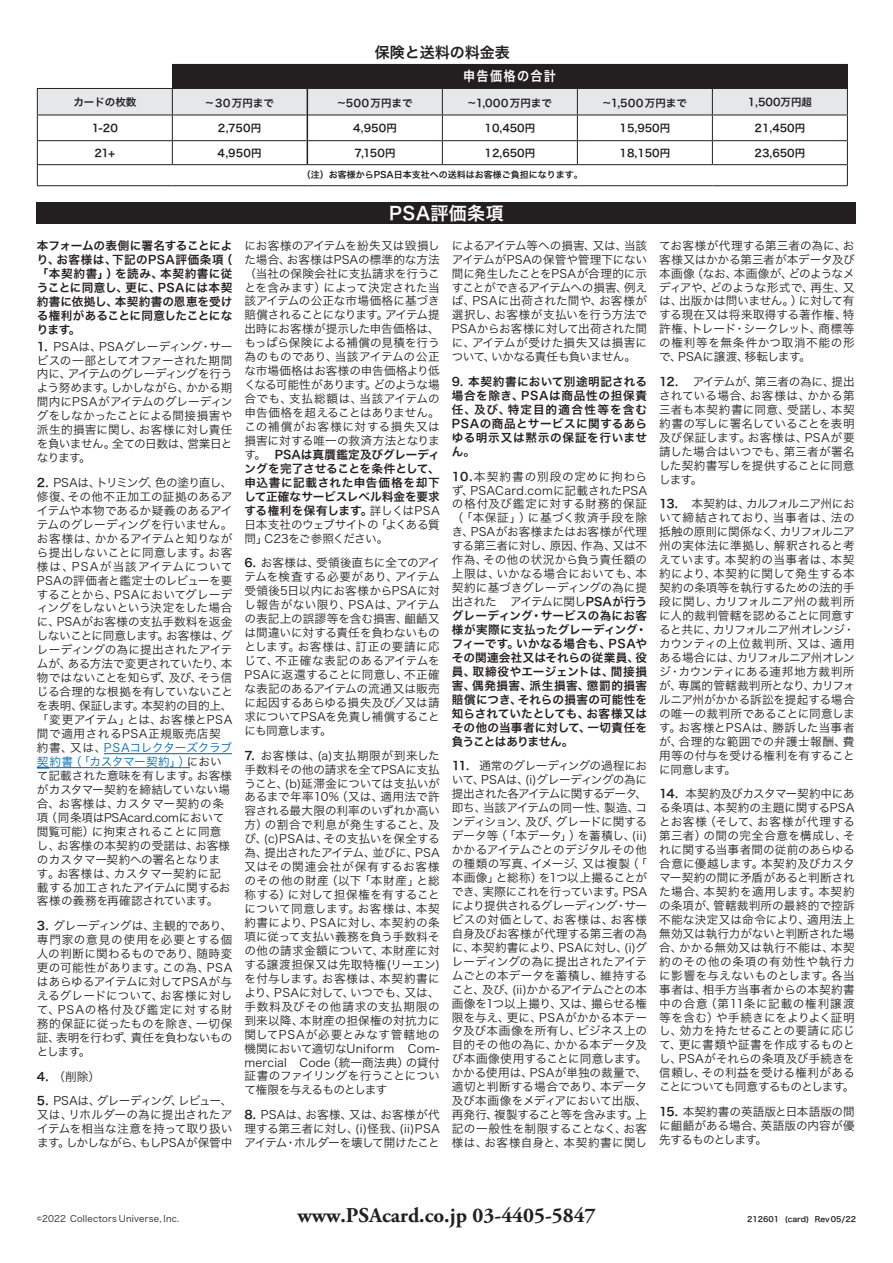
<style>
.page{position:relative;width:893px;height:1263px;background:#fff}
.page>*{position:absolute;margin:0;border:0;box-sizing:border-box;transform-origin:0 0}
.t1{font:700 21px "Adobe Garamond Pro";color:#231f20}
.t2{font:18px "Hira Kaku Pro W6";letter-spacing:.02em;color:#fff}
.t3{font:15px "Hira Kaku Pro W6";color:#231f20}
.t4{font:13.5px "Hira Kaku Pro W6";letter-spacing:.11em;color:#fff;scale:.9 1}
.t5{font:11.7px/14px "Hira Kaku Pro W3";color:#231f20;text-align:justify}
.t6{font:11.7px/14px "Hira Kaku Pro W6";letter-spacing:.025em;color:#231f20;text-align:justify}
.t7{font:11.7px/14px "Hira Kaku Pro W3";letter-spacing:-.045em;color:#231f20}
.t8{font:10.5px "Hira Kaku Pro W6";color:#231f20}
.t9{font:9px "Hira Kaku Pro W6";color:#231f20}
.t10{font:9px "Hira Kaku Pro W3";letter-spacing:.025em;color:#231f20}
.t11{font:7.5px "Hira Kaku Pro W6";color:#231f20}
.s1{font-family:"Hira Kaku Pro W3";font-size:15px}
.s2{font-family:"Hira Kaku Pro W6"}
.s3{color:#0069b4}
.s4{font-family:"Hira Kaku Pro W3"}
</style>
<div class="page">
<div style="left:37px;top:202px;width:819px;height:22px;background:#231f20"></div>
<hr style="left:49px;top:767px;width:141px;height:1px;background:#0069b4">
<svg style="left:37px;top:767px;width:12px;height:1px"></svg>
<hr style="left:104px;top:753px;width:128px;height:1px;background:#0069b4">
<hr style="left:172px;top:64px;width:135px;height:1px;background:#231f20">
<hr style="left:307px;top:64px;width:135px;height:1px;background:#231f20">
<hr style="left:442px;top:64px;width:135px;height:1px;background:#231f20">
<hr style="left:577px;top:64px;width:135px;height:1px;background:#231f20">
<hr style="left:712px;top:64px;width:136px;height:1px;background:#231f20">
<svg style="left:37px;top:65px;width:811px;height:120px"></svg>
<hr style="left:37px;top:185px;width:135px;height:1px;background:#231f20">
<hr style="left:172px;top:185px;width:135px;height:1px;background:#231f20">
<hr style="left:307px;top:185px;width:135px;height:1px;background:#231f20">
<hr style="left:442px;top:185px;width:135px;height:1px;background:#231f20">
<hr style="left:577px;top:185px;width:135px;height:1px;background:#231f20">
<hr style="left:712px;top:185px;width:136px;height:1px;background:#231f20">
<hr style="left:37px;top:88px;width:135px;height:1px;background:#231f20">
<p class="t3" style="left:375px;top:39px;width:137px">保険と送料の料金表</p>
<p class="t4" style="left:463px;top:64px;width:105px">申告価格の合計</p>
<p class="t8" style="left:73px;top:92px;width:65px">カードの枚数</p>
<p class="t8" style="left:205px;top:94px;width:70px"><span class="s1">~</span>３０万円まで</p>
<p class="t8" style="left:338px;top:94px;width:76px"><span class="s1">~</span>5００万円まで</p>
<p class="t8" style="left:468px;top:94px;width:86px"><span class="s1">~</span>1,0００万円まで</p>
<p class="t8" style="left:603px;top:94px;width:86px"><span class="s1">~</span>1,5００万円まで</p>
<p class="t8" style="left:748px;top:92px;width:66px">1,500万円超</p>
<p class="t8" style="left:92px;top:118px;width:28px">1-20</p>
<p class="t8" style="left:218px;top:118px;width:45px">2,750円</p>
<p class="t8" style="left:353px;top:118px;width:45px">4,950円</p>
<p class="t8" style="left:485px;top:118px;width:52px">10,450円</p>
<p class="t8" style="left:620px;top:118px;width:52px">15,950円</p>
<p class="t8" style="left:755px;top:118px;width:52px">21,450円</p>
<p class="t8" style="left:94px;top:143px;width:22px">21+</p>
<p class="t8" style="left:218px;top:143px;width:45px">4,950円</p>
<p class="t8" style="left:355px;top:143px;width:42px">7,150円</p>
<p class="t8" style="left:485px;top:143px;width:52px">12,650円</p>
<p class="t8" style="left:620px;top:143px;width:52px">18,150円</p>
<p class="t8" style="left:755px;top:143px;width:52px">23,650円</p>
<p class="t9" style="left:302px;top:166px;width:283px">（注）お客様からPSA日本支社への送料はお客様ご負担になります。</p>
<p class="t6" style="left:37px;top:238px;width:197px">本フォームの表側に署名することにより、お客様は、下記のPSA評価条項（「本契約書」）を読み、本契約書に従うことに同意し、更に、PSAには本契約書に依拠し、本契約書の恩恵を受ける権利があることに同意したことになります。</p>
<p class="t5" style="left:37px;top:338px;width:197px"><span class="s2">1.</span> PSAは、PSAグレーディング・サービスの一部としてオファーされた期間内に、アイテムのグレーディングを行うよう努めます。しかしながら、かかる期間内にPSAがアイテムのグレーディングをしなかったことによる間接損害や派生的損害に関し、お客様に対し責任を負いません。全ての日数は、営業日となります。</p>
<p class="t5" style="left:37px;top:475px;width:198px;text-align:left"><span class="s2">2.</span> PSAは、トリミング、色の塗り直し、修復、その他不正加工の証拠のあるアイテムや本物であるか疑義のあるアイテムのグレーディングを行いません。お客様は、かかるアイテムと知りながら提出しないことに同意します。お客様は、PSAが当該アイテムについて<br>PSAの評価者と鑑定士のレビューを要することから、PSAにおいてグレーディングをしないという決定をした場合に、PSAがお客様の支払手数料を返金しないことに同意します。お客様は、グレーディングの為に提出されたアイテムが、ある方法で変更されていたり、本物ではないことを知らず、及び、そう信じる合理的な根拠を有していないことを表明、保証します。本契約の目的上、「変更アイテム」とは、お客様とPSA間で適用されるPSA正規販売店契約書、又は、<span class="s3">PSAコレクターズクラブ契約書（「カスタマー契約」）</span>において記載された意味を有します。お客様がカスタマー契約を締結していない場合、お客様は、カスタマー契約の条項（同条項はPSAcard.comにおいて閲覧可能）に拘束されることに同意し、お客様の本契約の受諾は、お客様のカスタマー契約への署名となります。お客様は、カスタマー契約に記載する加工されたアイテムに関するお客様の義務を再確認されています。</p>
<p class="t5" style="left:37px;top:918px;width:197px"><span class="s2">3.</span> グレーディングは、主観的であり、専門家の意見の使用を必要とする個人の判断に関わるものであり、随時変更の可能性があります。この為、PSAはあらゆるアイテムに対してPSAが与えるグレードについて、お客様に対して、PSAの格付及び鑑定に対する財務的保証に従ったものを除き、一切保証、表明を行わず、責任を負わないものとします。</p>
<p class="t5" style="left:37px;top:1068px;width:65px"><span class="s2">4.</span> （削除）</p>
<p class="t5" style="left:37px;top:1093px;width:197px"><span class="s2">5.</span> PSAは、グレーディング、レビュー、又は、リホルダーの為に提出されたアイテムを相当な注意を持って取り扱います。しかしながら、もしPSAが保管中</p>
<h2 class="t2" style="left:389px;top:197px;width:116px">PSA評価条項</h2>
<p class="t5" style="left:244px;top:237px;width:197px">にお客様のアイテムを紛失又は毀損した場合、お客様はPSAの標準的な方法（当社の保険会社に支払請求を行うことを含みます）によって決定された当該アイテムの公正な市場価格に基づき賠償されることになります。アイテム提出時にお客様が提示した申告価格は、もっぱら保険による補償の見積を行う為のものであり、当該アイテムの公正な市場価格はお客様の申告価格より低くなる可能性があります。どのような場合でも、支払総額は、当該アイテムの申告価格を超えることはありません。この補償がお客様に対する損失又は損害に対する唯一の救済方法となりま</p>
<p class="t6" style="left:244px;top:447px;width:197px"><span class="s4">す。</span> PSAは真贋鑑定及びグレーディングを完了させることを条件として、申込書に記載された申告価格を却下して正確なサービスレベル料金を要求する権利を保有します。<span class="s4">詳しくはPSA</span></p>
<p class="t7" style="left:244px;top:516px;width:197px">日本支社のウェブサイトの「よくある質問」C23をご参照ください。</p>
<p class="t5" style="left:244px;top:555px;width:197px"><span class="s2">6.</span> お客様は、受領後直ちに全てのアイテムを検査する必要があり、アイテム受領後5日以内にお客様からPSAに対し報告がない限り、PSAは、アイテムの表記上の誤謬等を含む損害、齟齬又は間違いに対する責任を負わないものとします。お客様は、訂正の要請に応じて、不正確な表記のあるアイテムをPSAに返還することに同意し、不正確な表記のあるアイテムの流通又は販売に起因するあらゆる損失及び／又は請求についてPSAを免責し補償することにも同意します。</p>
<p class="t5" style="left:244px;top:747px;width:197px"><span class="s2">7.</span> お客様は、(a)支払期限が到来した手数料その他の請求を全てPSAに支払うこと、(b)延滞金については支払いがあるまで年率10%（又は、適用法で許容される最大限の利率のいずれか高い方）の割合で利息が発生すること、及び、(c)PSAは、その支払いを保全する為、提出されたアイテム、並びに、PSA又はその関連会社が保有するお客様のその他の財産（以下「本財産」と総称する）に対して担保権を有することについて同意します。お客様は、本契約書により、PSAに対し、本契約の条項に従って支払い義務を負う手数料その他の請求金額について、本財産に対する譲渡担保又は先取特権(リーエン)を付与します。お客様は、本契約書により、PSAに対して、いつでも、又は、手数料及びその他請求の支払期限の到来以降、本財産の担保権の対抗力に関してPSAが必要とみなす管轄地の機関において適切なUniform Com&shy;mercial Code（統一商法典）の貸付証書のファイリングを行うことについて権限を与えるものとします</p>
<p class="t5" style="left:244px;top:1107px;width:197px"><span class="s2">8.</span> PSAは、お客様、又は、お客様が代理する第三者に対し、(i)怪我、(ii)PSAアイテム・ホルダーを壊して開けたこと</p>
<p class="t5" style="left:452px;top:237px;width:197px">によるアイテム等への損害、又は、当該アイテムがPSAの保管や管理下にない間に発生したことをPSAが合理的に示すことができるアイテムへの損害、例えば、PSAに出荷された間や、お客様が選択し、お客様が支払いを行う方法でPSAからお客様に対して出荷された間に、アイテムが受けた損失又は損害について、いかなる責任も負いません。</p>
<p class="t6" style="left:452px;top:374px;width:197px">9. 本契約書において別途明記される場合を除き、PSAは商品性の担保責任、及び、特定目的適合性等を含むPSAの商品とサービスに関するあらゆる明示又は黙示の保証を行いません。</p>
<p class="t5" style="left:452px;top:468px;width:197px"><span class="s2">10.</span>本契約書の別段の定めに拘わらず、PSACard.comに記載されたPSAの格付及び鑑定に対する財務的保証（「本保証」）に基づく救済手段を除き、PSAがお客様またはお客様が代理する第三者に対し、原因、作為、又は不作為、その他の状況から負う責任額の上限は、いかなる場合においても、本契約に基づきグレーディングの為に提出された アイテムに関し<span class="s2">PSAが行う</span></p>
<p class="t6" style="left:452px;top:608px;width:197px">グレーディング・サービスの為にお客様が実際に支払ったグレーディング・フィーです。いかなる場合も、PSAやその関連会社又はそれらの従業員、役員、取締役やエージェントは、間接損害、偶発損害、派生損害、懲罰的損害賠償につき、それらの損害の可能性を知らされていたとしても、お客様又はその他の当事者に対して、一切責任を負うことはありません。</p>
<p class="t5" style="left:452px;top:758px;width:197px"><span class="s2">11.</span> 通常のグレーディングの過程において、PSAは、(i)グレーディングの為に提出された各アイテムに関するデータ、即ち、当該アイテムの同一性、製造、コンディション、及び、グレードに関するデータ等（「本データ」）を蓄積し、(ii)かかるアイテムごとのデジタルその他の種類の写真、イメージ、又は複製（「本画像」と総称）を1つ以上撮ることができ、実際にこれを行っています。PSAにより提供されるグレーディング・サービスの対価として、お客様は、お客様自身及びお客様が代理する第三者の為に、本契約書により、PSAに対し、(i)グレーディングの為に提出されたアイテムごとの本データを蓄積し、維持すること、及び、(ii)かかるアイテムごとの本画像を1つ以上撮り、又は、撮らせる権限を与え、更に、PSAがかかる本テータ及び本画像を所有し、ビジネス上の目的その他の為に、かかる本データ及び本画像使用することに同意します。かかる使用は、PSAが単独の裁量で、適切と判断する場合であり、本データ及び本画像をメディアにおいて出版、再発行、複製すること等を含みます。上記の一般性を制限することなく、お客様は、お客様自身と、本契約書に関し</p>
<p class="t5" style="left:659px;top:237px;width:197px">てお客様が代理する第三者の為に、お客様又はかかる第三者が本データ及び本画像（なお、本画像が、どのようなメディアや、どのような形式で、再生、又は、出版かは問いません。）に対して有する現在又は将来取得する著作権、特許権、トレード・シークレット、商標等の権利等を無条件かつ取消不能の形で、PSAに譲渡、移転します。</p>
<p class="t5" style="left:659px;top:374px;width:197px"><span class="s2">12.</span> アイテムが、第三者の為に、提出されている場合、お客様は、かかる第三者も本契約書に同意、受諾し、本契約書の写しに署名していることを表明及び保証します。お客様は、PSAが要請した場合はいつでも、第三者が署名した契約書写しを提供することに同意します。</p>
<p class="t5" style="left:659px;top:496px;width:197px"><span class="s2">13.</span> 本契約は、カルフォルニア州において締結されており、当事者は、法の抵触の原則に関係なく、カリフォルニア州の実体法に準拠し、解釈されると考えています。本契約の当事者は、本契約により、本契約に関して発生する本契約の条項等を執行するための法的手段に関し、カリフォルニア州の裁判所に人的裁判管轄を認めることに同意すると共に、カリフォルニア州オレンジ・カウンティの上位裁判所、又は、適用ある場合には、カリフォルニア州オレンジ・カウンティにある連邦地方裁判所が、専属的管轄裁判所となり、カリフォルニア州がかかる訴訟を提起する場合の唯一の裁判所であることに同意します。お客様とPSAは、勝訴した当事者が、合理的な範囲での弁護士報酬、費用等の付与を受ける権利を有することに同意します。</p>
<p class="t5" style="left:659px;top:786px;width:197px"><span class="s2">14.</span> 本契約及びカスタマー契約中にある条項は、本契約の主題に関するPSAとお客様（そして、お客様が代理する第三者）の間の完全合意を構成し、それに関する当事者間の従前のあらゆる合意に優越します。本契約及びカスタマー契約の間に矛盾があると判断された場合、本契約を適用します。本契約の条項が、管轄裁判所の最終的で控訴不能な決定又は命令により、適用法上無効又は執行力がないと判断された場合、かかる無効又は執行不能は、本契約のその他の条項の有効性や執行力に影響を与えないものとします。各当事者は、相手方当事者からの本契約書中の合意（第11条に記載の権利譲渡等を含む）や手続きにをよりよく証明し、効力を持たせることの要請に応じて、更に書類や証書を作成するものとし、PSAがそれらの条項及び手続きを信頼し、その利益を受ける権利があることについても同意するものとします。</p>
<p class="t5" style="left:659px;top:1104px;width:197px"><span class="s2">15.</span> 本契約書の英語版と日本語版の間に齟齬がある場合、英語版の内容が優先するものとします。</p>
<h1 class="t1" style="left:297px;top:1203px;width:300px">www.PSAcard.co.jp 03-4405-5847</h1>
<p class="t10" style="left:37px;top:1211px;width:144px">©2022 Collectors Universe, Inc.</p>
<p class="t11" style="left:747px;top:1213px;width:110px">212601 (card) Rev 05/22</p>
</div>
